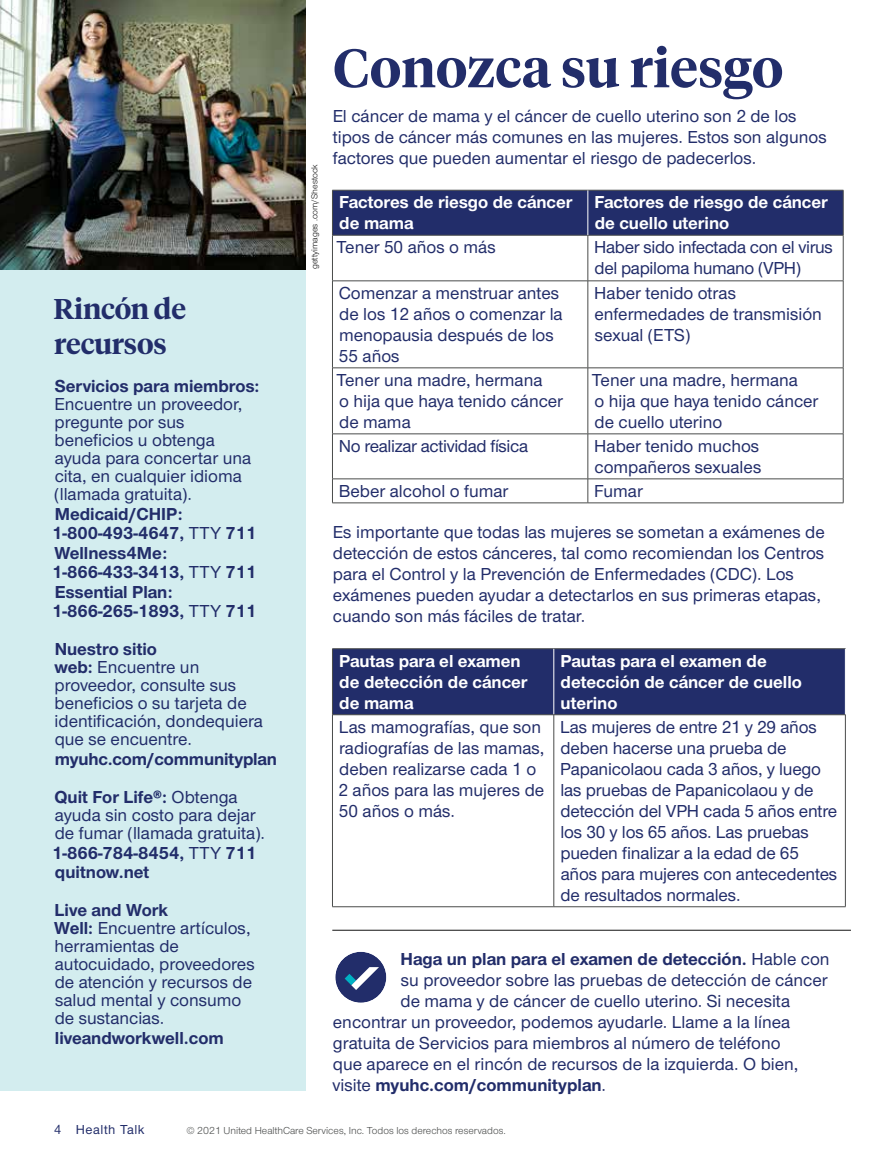
<style>
.page{position:relative;width:878px;height:1161px;background:#fff}
.page>*{position:absolute;margin:0;border:0;box-sizing:border-box;transform-origin:0 0}
.t1{font:600 54px "UHC Serif Headline";color:#222d6a}
.t2{font:600 28.5px/34.5px "UHC Serif Headline";letter-spacing:-.01em;color:#222d6a}
.t3{font:500 18px/21px "UHC Sans";color:#222d6a}
.t4{font:700 18px/19.5px "UHC Sans";color:#222d6a}
.t5{font:700 18px/21px "UHC Sans";color:#fff}
.t6{font:500 18px/21px "UHC Sans";letter-spacing:-.02em;color:#222d6a}
.t7{font:500 13.5px "UHC Sans";letter-spacing:.04em;color:#222d6a}
.t8{font:10.5px "UHC Sans";color:#4a4c4b}
.t9{font:9px "UHC Sans";color:#121212}
.s1{font-weight:500}
.s2{font-weight:700}
</style>
<div class="page">
<div style="left:0;top:0;width:305px;height:1091px;background:#d3edef"></div>
<img style="left:0;top:0;width:305px;height:270px">
<div style="left:333px;top:191px;width:509px;height:44px;background:#222d6a"></div>
<hr style="left:332px;top:235px;width:1px;height:46px;background:#4a4c4b">
<hr style="left:587px;top:235px;width:1px;height:46px;background:#4a4c4b">
<hr style="left:842px;top:235px;width:1px;height:46px;background:#4a4c4b">
<hr style="left:332px;top:281px;width:256px;height:1px;background:#4a4c4b">
<hr style="left:332px;top:281px;width:1px;height:87px;background:#4a4c4b">
<hr style="left:588px;top:281px;width:255px;height:1px;background:#4a4c4b">
<hr style="left:587px;top:281px;width:1px;height:87px;background:#4a4c4b">
<hr style="left:842px;top:281px;width:1px;height:87px;background:#4a4c4b">
<hr style="left:332px;top:368px;width:256px;height:1px;background:#4a4c4b">
<hr style="left:332px;top:368px;width:1px;height:66px;background:#4a4c4b">
<hr style="left:588px;top:368px;width:255px;height:1px;background:#4a4c4b">
<hr style="left:587px;top:368px;width:1px;height:66px;background:#4a4c4b">
<hr style="left:842px;top:368px;width:1px;height:66px;background:#4a4c4b">
<hr style="left:332px;top:434px;width:256px;height:1px;background:#4a4c4b">
<hr style="left:332px;top:434px;width:1px;height:45px;background:#4a4c4b">
<hr style="left:588px;top:434px;width:255px;height:1px;background:#4a4c4b">
<hr style="left:587px;top:434px;width:1px;height:45px;background:#4a4c4b">
<hr style="left:842px;top:434px;width:1px;height:45px;background:#4a4c4b">
<hr style="left:332px;top:479px;width:256px;height:1px;background:#4a4c4b">
<svg style="left:332px;top:480px;width:1px;height:23px"></svg>
<hr style="left:588px;top:479px;width:255px;height:1px;background:#4a4c4b">
<svg style="left:587px;top:479px;width:1px;height:24px"></svg>
<svg style="left:842px;top:479px;width:1px;height:24px"></svg>
<hr style="left:332px;top:503px;width:256px;height:1px;background:#4a4c4b">
<hr style="left:588px;top:503px;width:255px;height:1px;background:#4a4c4b">
<hr style="left:332px;top:190px;width:256px;height:1px;background:#4a4c4b">
<hr style="left:332px;top:190px;width:1px;height:45px;background:#4a4c4b">
<hr style="left:588px;top:190px;width:255px;height:1px;background:#4a4c4b">
<hr style="left:842px;top:190px;width:1px;height:45px;background:#4a4c4b">
<hr style="left:332px;top:235px;width:256px;height:1px;background:#4a4c4b">
<hr style="left:588px;top:235px;width:255px;height:1px;background:#4a4c4b">
<hr style="left:587px;top:190px;width:1px;height:45px;background:#fff">
<div style="left:333px;top:649px;width:512px;height:65px;background:#222d6a"></div>
<hr style="left:332px;top:648px;width:222px;height:1px;background:#4a4c4b">
<hr style="left:332px;top:649px;width:1px;height:66px;background:#4a4c4b">
<hr style="left:554px;top:648px;width:291px;height:1px;background:#4a4c4b">
<hr style="left:553px;top:649px;width:1px;height:66px;background:#fff">
<hr style="left:332px;top:714px;width:222px;height:1px;background:#4a4c4b">
<hr style="left:332px;top:715px;width:1px;height:192px;background:#4a4c4b">
<hr style="left:554px;top:714px;width:291px;height:1px;background:#4a4c4b">
<hr style="left:553px;top:715px;width:1px;height:192px;background:#4a4c4b">
<hr style="left:845px;top:715px;width:1px;height:192px;background:#4a4c4b">
<hr style="left:332px;top:907px;width:222px;height:1px;background:#4a4c4b">
<hr style="left:554px;top:907px;width:291px;height:1px;background:#4a4c4b">
<hr style="left:332px;top:930px;width:518px;height:1px;background:#121212">
<div style="left:335px;top:952px;width:51px;height:51px;background:#222d6a;border-radius:50%"></div>
<svg style="left:344px;top:967px;width:35px;height:23px"></svg>
<h2 class="t2" style="left:54px;top:291px;width:134px">Rincón de recursos</h2>
<p class="t4" style="left:55px;top:376px;width:206px">Servicios para miembros:</p>
<p class="t3" style="left:54px;top:394px;width:198px;line-height:18px">Encuentre un proveedor, pregunte por sus beneficios u obtenga ayuda para concertar una cita, en cualquier idioma (llamada gratuita).</p>
<p class="t4" style="left:52px;top:503px;width:206px">Medicaid/CHIP:<br>1-800-493-4647, <span class="s1">TTY</span> 711<br>Wellness4Me:<br>1-866-433-3413, <span class="s1">TTY</span> 711<br>Essential Plan:<br>1-866-265-1893, <span class="s1">TTY</span> 711</p>
<p class="t3" style="left:55px;top:640px;width:210px;line-height:18px"><span class="s2">Nuestro sitio<br>web:</span> Encuentre un proveedor, consulte sus beneficios o su tarjeta de identificación, dondequiera que se encuentre.</p>
<p class="t4" style="left:54px;top:739px;width:224px;line-height:38.2px">myuhc.com/communityplan<br>Quit For Life®: <span class="s1">Obtenga</span></p>
<p class="t3" style="left:52px;top:805px;width:214px;line-height:19px">ayuda sin costo para dejar de fumar (llamada gratuita).<br><span class="s2">1-866-784-8454,</span> TTY <span class="s2">711 quitnow.net</span></p>
<p class="t3" style="left:54px;top:901px;width:202px;line-height:18px"><span class="s2">Live and Work<br>Well:</span> Encuentre artículos, herramientas de autocuidado, proveedores de atención y recursos de salud mental y consumo de sustancias.</p>
<p class="t4" style="left:55px;top:1027px;width:170px">liveandworkwell.com</p>
<p class="t9" style="left:308px;top:269px;width:107px;rotate:-90deg">gettyimages .com/Shestock</p>
<h1 class="t1" style="left:333px;top:31px;width:451px">Conozca su riesgo</h1>
<p class="t3" style="left:333px;top:105px;width:495px">El cáncer de mama y el cáncer de cuello uterino son 2 de los tipos de cáncer más comunes en las mujeres. Estos son algunos factores que pueden aumentar el riesgo de padecerlos.</p>
<p class="t5" style="left:339px;top:191px;width:235px">Factores de riesgo de cáncer de mama</p>
<p class="t5" style="left:594px;top:191px;width:235px">Factores de riesgo de cáncer de cuello uterino</p>
<p class="t3" style="left:336px;top:236px;width:161px">Tener 50 años o más</p>
<p class="t6" style="left:594px;top:236px;width:240px">Haber sido infectada con el virus del papiloma humano (VPH)</p>
<p class="t3" style="left:338px;top:282px;width:225px">Comenzar a menstruar antes de los 12 años o comenzar la menopausia después de los<br>55 años</p>
<p class="t3" style="left:594px;top:282px;width:229px">Haber tenido otras enfermedades de transmisión sexual (ETS)</p>
<p class="t3" style="left:336px;top:369px;width:228px">Tener una madre, hermana<br>o hija que haya tenido cáncer de mama</p>
<p class="t3" style="left:592px;top:369px;width:228px">Tener una madre, hermana<br>o hija que haya tenido cáncer de cuello uterino</p>
<p class="t6" style="left:339px;top:435px;width:191px">No realizar actividad física</p>
<p class="t3" style="left:594px;top:435px;width:169px">Haber tenido muchos compañeros sexuales</p>
<p class="t3" style="left:339px;top:480px;width:171px">Beber alcohol o fumar</p>
<p class="t3" style="left:594px;top:480px;width:50px">Fumar</p>
<p class="t3" style="left:333px;top:521px;width:493px">Es importante que todas las mujeres se sometan a exámenes de detección de estos cánceres, tal como recomiendan los Centros para el Control y la Prevención de Enfermedades (CDC). Los exámenes pueden ayudar a detectarlos en sus primeras etapas, cuando son más fáciles de tratar.</p>
<p class="t5" style="left:339px;top:650px;width:190px">Pautas para el examen de detección de cáncer de mama</p>
<p class="t5" style="left:560px;top:650px;width:243px">Pautas para el examen de detección de cáncer de cuello uterino</p>
<p class="t3" style="left:338px;top:716px;width:207px">Las mamografías, que son radiografías de las mamas, deben realizarse cada 1 o<br>2 años para las mujeres de<br>50 años o más.</p>
<p class="t3" style="left:560px;top:716px;width:278px">Las mujeres de entre 21 y 29 años deben hacerse una prueba de<br>Papanicolaou cada 3 años, y luego las pruebas de Papanicolaou y de detección del VPH cada 5 años entre los 30 y los 65 años. Las pruebas pueden finalizar a la edad de 65 años para mujeres con antecedentes de resultados normales.</p>
<p class="t4" style="left:400px;top:949px;width:430px">Haga un plan para el examen de detección. <span class="s1">Hable con</span></p>
<p class="t3" style="left:401px;top:969px;width:428px">su proveedor sobre las pruebas de detección de cáncer</p>
<p class="t3" style="left:400px;top:990px;width:391px">de mama y de cáncer de cuello uterino. Si necesita</p>
<p class="t3" style="left:333px;top:1011px;width:459px">encontrar un proveedor, podemos ayudarle. Llame a la línea</p>
<p class="t3" style="left:333px;top:1032px;width:449px">gratuita de Servicios para miembros al número de teléfono</p>
<p class="t3" style="left:333px;top:1053px;width:467px">que aparece en el rincón de recursos de la izquierda. O bien,</p>
<p class="t4" style="left:332px;top:1075px;width:275px"><span class="s1">visite</span> myuhc.com/communityplan<span class="s1">.</span></p>
<p class="t7" style="left:54px;top:1120px;width:92px">4 Health Talk</p>
<p class="t8" style="left:186px;top:1124px;width:321px">© 2021 United HealthCare Services, Inc. Todos los derechos reservados.</p>
</div>
